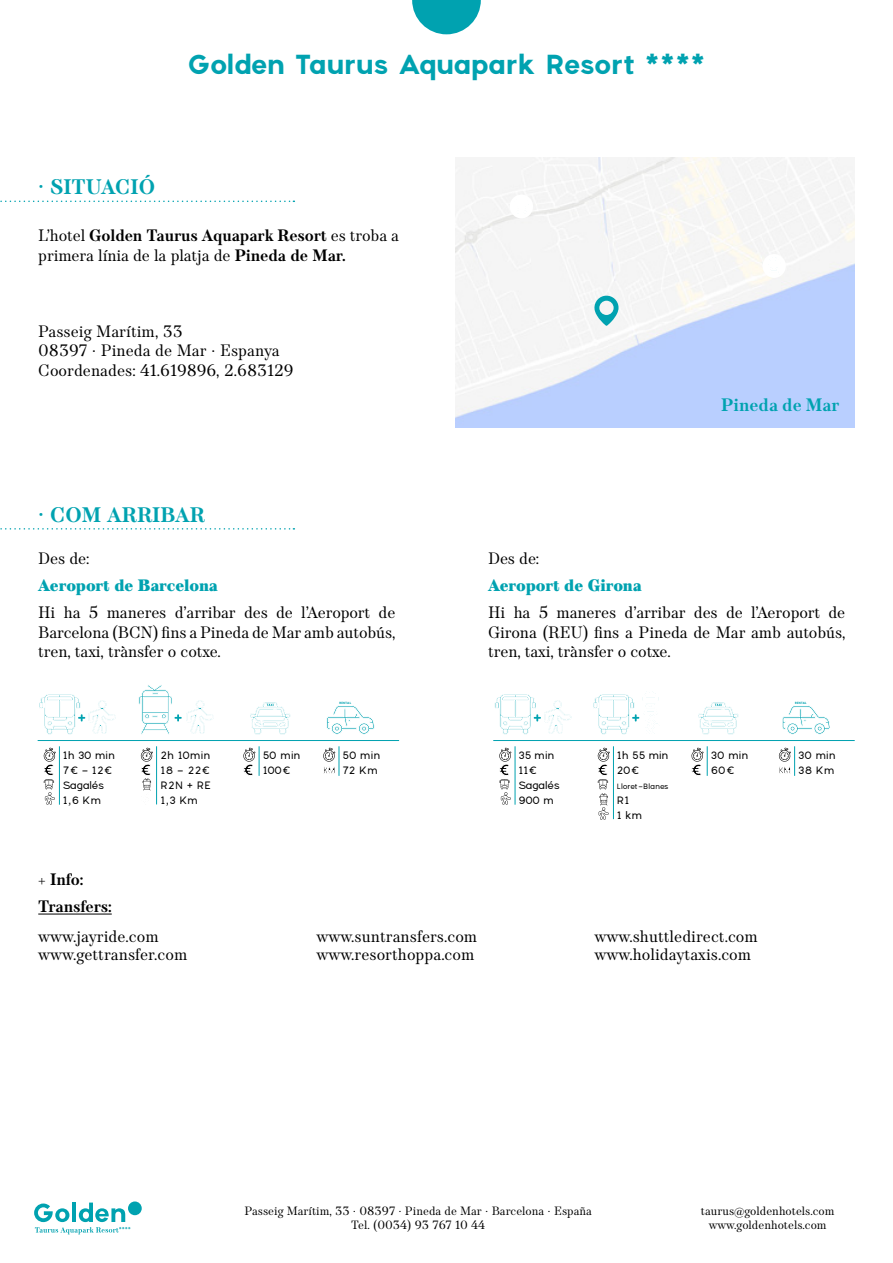
<style>
.page{position:relative;width:893px;height:1263px;background:#fff}
.page>*{position:absolute;margin:0;border:0;box-sizing:border-box;transform-origin:0 0}
.t1{font:700 27px "Pantra";letter-spacing:-.045em;color:#00a2b0}
.t2{font:700 21px "TT Barrels";color:#00a2b0}
.t3{font:700 18px "TT Barrels";color:#00a2b0}
.t4{font:16.5px/19.8px "TT Barrels";color:#000}
.t5{font:900 16.5px "TT Barrels";letter-spacing:-.01em;color:#00a2b0}
.t6{font:700 16.5px/27px "TT Barrels";letter-spacing:-.01em;color:#000}
.t7{font:12px/14.4px "TT Barrels";color:#000;text-align:center}
.t8{font:10.5px/15px "Pantra";letter-spacing:-.03em;color:#000}
.t9{font:7.5px "Pantra";letter-spacing:-.065em;color:#000}
.t10{font:700 3px "Oduda";letter-spacing:.1em;color:#00a2b0}
.s1{font-weight:700}
</style>
<div class="page">
<svg style="left:412px;top:0;width:69px;height:34px"></svg>
<svg style="left:34px;top:1202px;width:96px;height:32px"></svg>
<div style="left:128px;top:1201px;width:14px;height:14px;background:#00a2b0;border-radius:50%"></div>
<img style="left:456px;top:158px;width:399px;height:269px">
<svg style="left:593px;top:295px;width:25px;height:31px"></svg>
<div style="left:762px;top:254px;width:24px;height:24px;background:#fff;border-radius:50%"></div>
<hr style="left:493px;top:740px;width:362px;height:1px;background:#00a2b0">
<hr style="left:38px;top:740px;width:361px;height:1px;background:#00a2b0">
<svg style="left:698px;top:702px;width:41px;height:33px"></svg>
<hr style="left:707px;top:746px;width:1px;height:30px;background:#00a2b0">
<svg style="left:691px;top:748px;width:13px;height:28px"></svg>
<svg style="left:250px;top:702px;width:41px;height:33px"></svg>
<hr style="left:259px;top:746px;width:1px;height:30px;background:#00a2b0">
<svg style="left:243px;top:748px;width:12px;height:28px"></svg>
<svg style="left:782px;top:705px;width:48px;height:30px"></svg>
<hr style="left:794px;top:746px;width:1px;height:30px;background:#00a2b0">
<svg style="left:778px;top:748px;width:13px;height:26px"></svg>
<svg style="left:326px;top:705px;width:49px;height:30px"></svg>
<hr style="left:339px;top:746px;width:1px;height:30px;background:#00a2b0">
<svg style="left:323px;top:748px;width:12px;height:26px"></svg>
<div style="left:510px;top:195px;width:23px;height:23px;background:#fff;border-radius:50%"></div>
<svg style="left:39px;top:694px;width:77px;height:41px"></svg>
<hr style="left:59px;top:746px;width:1px;height:59px;background:#00a2b0">
<svg style="left:43px;top:748px;width:13px;height:57px"></svg>
<hr style="left:515px;top:746px;width:1px;height:59px;background:#00a2b0">
<svg style="left:494px;top:694px;width:78px;height:41px"></svg>
<svg style="left:499px;top:748px;width:12px;height:57px"></svg>
<hr style="left:613px;top:746px;width:1px;height:73px;background:#00a2b0">
<svg style="left:593px;top:693px;width:66px;height:42px"></svg>
<svg style="left:597px;top:748px;width:13px;height:72px"></svg>
<hr style="left:156px;top:746px;width:1px;height:58px;background:#00a2b0">
<svg style="left:138px;top:685px;width:76px;height:49px"></svg>
<svg style="left:140px;top:748px;width:13px;height:43px"></svg>
<svg style="left:0;top:528px;width:294px;height:2px"></svg>
<svg style="left:0;top:201px;width:294px;height:1px"></svg>
<hr style="left:38px;top:914px;width:74px;height:1px;background:#000">
<h1 class="t1" style="left:187px;top:48px;width:520px">Golden Taurus Aquapark Resort ****</h1>
<p class="t2" style="left:38px;top:174px;width:118px">· SITUACIÓ</p>
<p class="t4" style="left:38px;top:226px;width:362px">L’hotel <span class="s1">Golden Taurus Aquapark Resort</span> es troba a primera línia de la platja de <span class="s1">Pineda de Mar.</span></p>
<p class="t4" style="left:38px;top:321px;width:257px">Passeig Marítim, 33<br>08397 · Pineda de Mar · Espanya<br>Coordenades: 41.619896, 2.683129</p>
<p class="t2" style="left:38px;top:502px;width:168px">· COM ARRIBAR</p>
<p class="t4" style="left:38px;top:549px;width:53px">Des de:</p>
<p class="t5" style="left:38px;top:575px;width:181px">Aeroport de Barcelona</p>
<p class="t4" style="left:38px;top:603px;width:359px;text-align:justify">Hi ha 5 maneres d’arribar des de l’Aeroport de Barcelona (BCN) fins a Pineda de Mar amb autobús, tren, taxi, trànsfer o cotxe.</p>
<p class="t10" style="left:340px;top:702px;width:13px">RENTAL</p>
<p class="t3" style="left:721px;top:394px;width:120px">Pineda de Mar</p>
<p class="t4" style="left:488px;top:549px;width:53px">Des de:</p>
<p class="t5" style="left:488px;top:575px;width:155px">Aeroport de Girona</p>
<p class="t4" style="left:488px;top:603px;width:359px;text-align:justify">Hi ha 5 maneres d’arribar des de l’Aeroport de Girona (REU) fins a Pineda de Mar amb autobús, tren, taxi, trànsfer o cotxe.</p>
<p class="t10" style="left:795px;top:702px;width:13px">RENTAL</p>
<p class="t8" style="left:161px;top:747px;width:52px;text-align:justify">2h 10min 18 - 22€ R2N + RE 1,3 Km</p>
<p class="t8" style="left:263px;top:747px;width:40px">50 min<br>100€</p>
<p class="t8" style="left:343px;top:747px;width:40px">50 min<br>72 Km</p>
<p class="t8" style="left:63px;top:748px;width:54px">1h 30 min<br>7€ - 12€<br>Sagalés<br>1,6 Km</p>
<p class="t8" style="left:518px;top:748px;width:43px">35 min<br>11€<br>Sagalés<br>900 m</p>
<p class="t8" style="left:617px;top:748px;width:54px">1h 55 min<br>20€</p>
<p class="t9" style="left:617px;top:782px;width:53px">Lloret-Blanes</p>
<p class="t8" style="left:617px;top:793px;width:27px">R1<br>1 km</p>
<p class="t8" style="left:711px;top:747px;width:39px">30 min<br>60€</p>
<p class="t8" style="left:798px;top:747px;width:39px">30 min<br>38 Km</p>
<p class="t6" style="left:38px;top:867px;width:75px">+ Info:<br>Transfers:</p>
<p class="t4" style="left:38px;top:927px;width:151px;line-height:18px">www.jayride.com www.gettransfer.com</p>
<p class="t4" style="left:316px;top:927px;width:162px;line-height:18px">www.suntransfers.com www.resorthoppa.com</p>
<p class="t4" style="left:595px;top:927px;width:165px;line-height:18px">www.shuttledirect.com www.holidaytaxis.com</p>
<p class="t7" style="left:245px;top:1204px;width:349px">Passeig Marítim, 33 · 08397 · Pineda de Mar · Barcelona · España<br>Tel. (0034) 93 767 10 44</p>
<p class="t7" style="left:701px;top:1204px;width:135px">taurus@goldenhotels.com www.goldenhotels.com</p>
</div>
